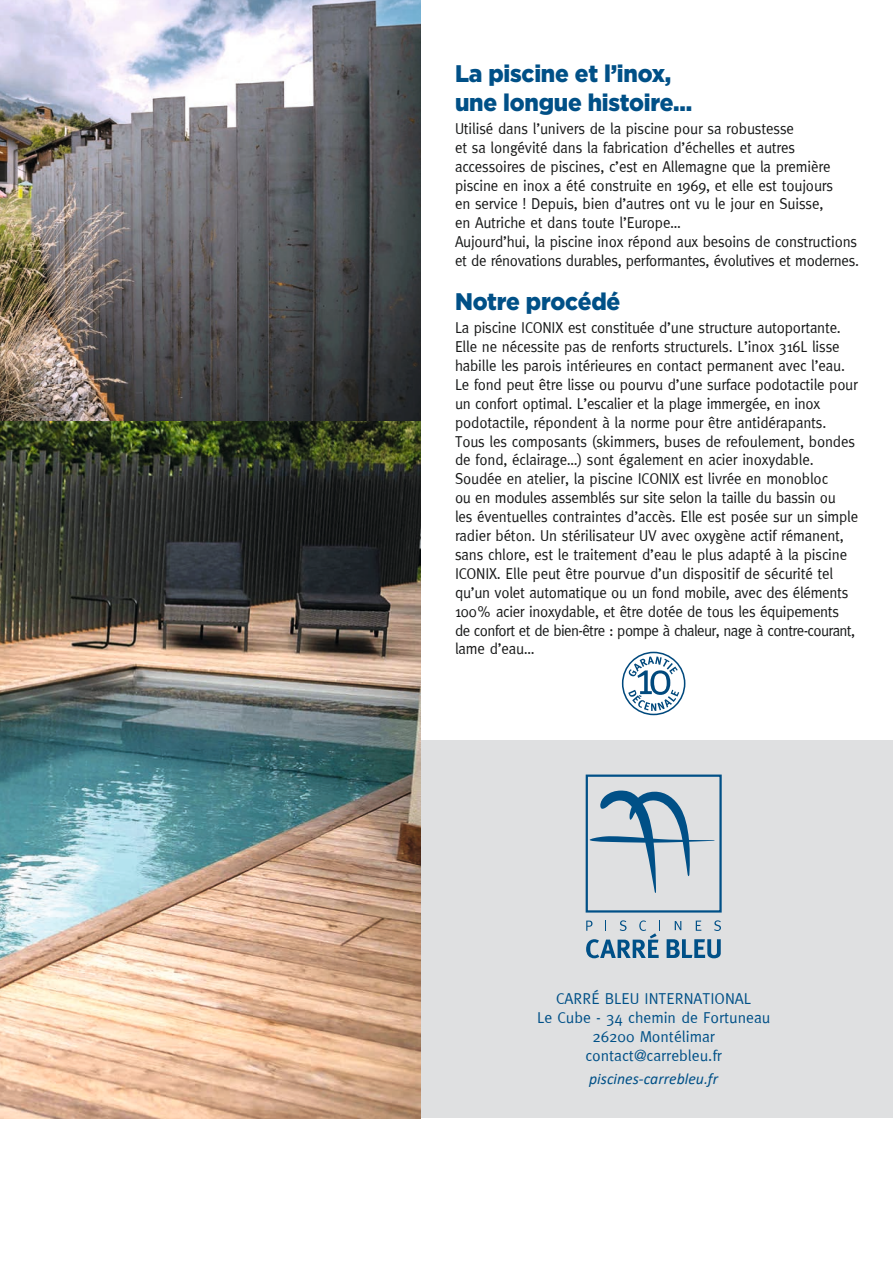
<style>
.page{position:relative;width:893px;height:1263px;background:#fff}
.page>*{position:absolute;margin:0;border:0;box-sizing:border-box;transform-origin:0 0}
.t1{font:900 24px/28.8px "Gotham";letter-spacing:-.01em;color:#005087;scale:.95 1}
.t2{font:15.75px/18.9px "Meta Normal";letter-spacing:-.01em;color:#171818;scale:.95 1}
.t3{font:15.75px/18.9px "Meta Normal";color:#005087;text-align:center}
.t4{font:italic 15.75px "Calibri";color:#005087}
</style>
<div class="page">
<div style="left:421px;top:740px;width:472px;height:378px;background:#dfe0e1"></div>
<img style="left:0;top:0;width:421px;height:1118px">
<div style="left:586px;top:774px;width:136px;height:138px;border:2px solid #005087"></div>
<svg style="left:589px;top:790px;width:126px;height:103px"></svg>
<svg style="left:675px;top:921px;width:6px;height:9px"></svg>
<svg style="left:714px;top:920px;width:7px;height:11px"></svg>
<svg style="left:667px;top:939px;width:54px;height:19px"></svg>
<svg style="left:586px;top:920px;width:74px;height:38px"></svg>
<svg style="left:696px;top:920px;width:5px;height:11px"></svg>
<svg style="left:622px;top:652px;width:63px;height:63px"></svg>
<h1 class="t1" style="left:455px;top:59px;width:251px">La piscine et l’inox, une longue histoire...</h1>
<p class="t2" style="left:455px;top:119px;width:427px">Utilisé dans l’univers de la piscine pour sa robustesse<br>et sa longévité dans la fabrication d’échelles et autres accessoires de piscines, c’est en Allemagne que la première piscine en inox a été construite en 1969, et elle est toujours<br>en service ! Depuis, bien d’autres ont vu le jour en Suisse,<br>en Autriche et dans toute l’Europe…<br>Aujourd’hui, la piscine inox répond aux besoins de constructions et de rénovations durables, performantes, évolutives et modernes.</p>
<h1 class="t1" style="left:455px;top:287px;width:176px">Notre procédé</h1>
<p class="t2" style="left:455px;top:318px;width:426px">La piscine ICONIX est constituée d’une structure autoportante.<br>Elle ne nécessite pas de renforts structurels. L’inox 316L lisse habille les parois intérieures en contact permanent avec l’eau.<br>Le fond peut être lisse ou pourvu d’une surface podotactile pour un confort optimal. L’escalier et la plage immergée, en inox podotactile, répondent à la norme pour être antidérapants.<br>Tous les composants (skimmers, buses de refoulement, bondes de fond, éclairage…) sont également en acier inoxydable.<br>Soudée en atelier, la piscine ICONIX est livrée en monobloc<br>ou en modules assemblés sur site selon la taille du bassin ou<br>les éventuelles contraintes d’accès. Elle est posée sur un simple radier béton. Un stérilisateur UV avec oxygène actif rémanent, sans chlore, est le traitement d’eau le plus adapté à la piscine ICONIX. Elle peut être pourvue d’un dispositif de sécurité tel qu’un volet automatique ou un fond mobile, avec des éléments 100% acier inoxydable, et être dotée de tous les équipements<br>de confort et de bien-être : pompe à chaleur, nage à contre-courant, lame d’eau…</p>
<p class="t3" style="left:537px;top:989px;width:235px">CARRÉ BLEU INTERNATIONAL<br>Le Cube - 34 chemin de Fortuneau<br>26200 Montélimar contact@carrebleu.fr</p>
<p class="t4" style="left:589px;top:1068px;width:130px">piscines-carrebleu.fr</p>
</div>
